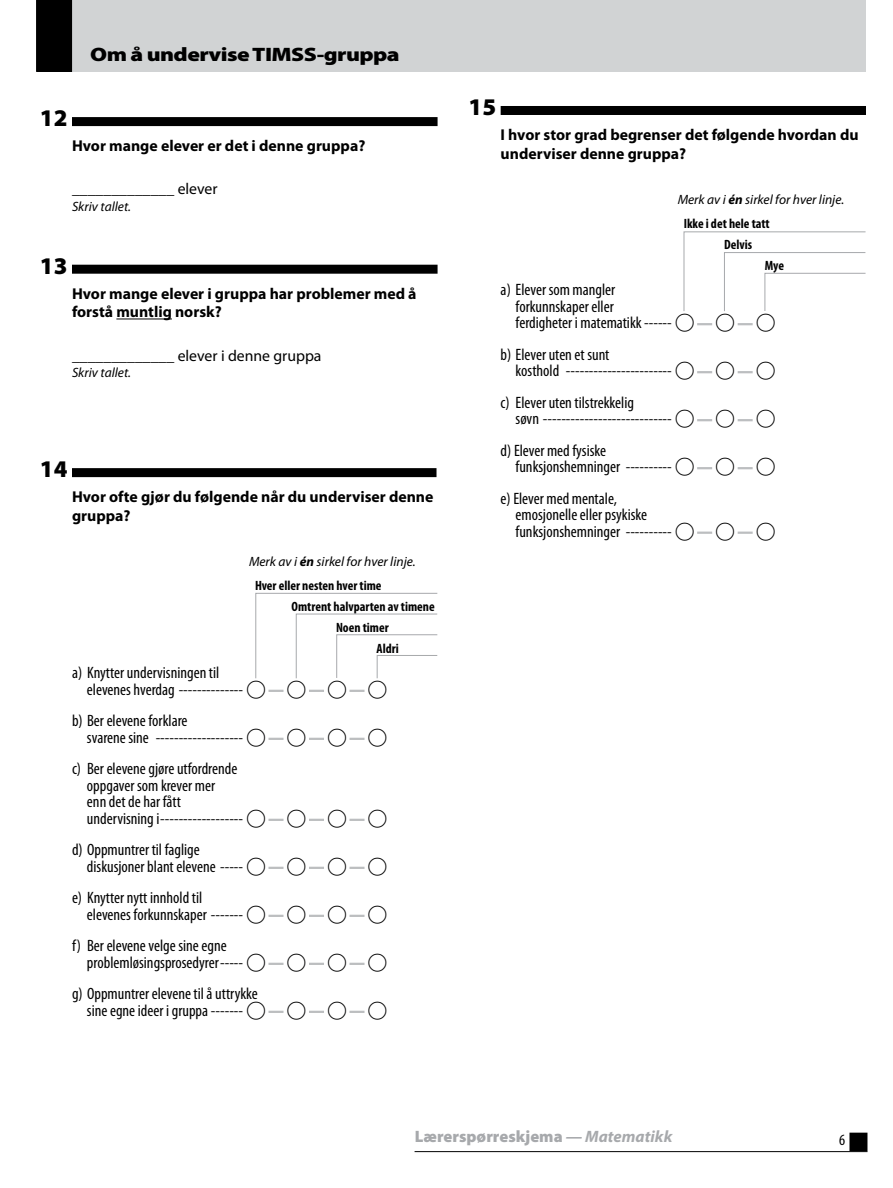
<style>
.page{position:relative;width:893px;height:1188px;background:#fff}
.page>*{position:absolute;margin:0;border:0;box-sizing:border-box;transform-origin:0 0}
.t1{font:900 24px "Myriad Pro";color:#000}
.t2{font:900 19.5px "Myriad Pro";letter-spacing:-.025em;color:#000;scale:1.2 1}
.t3{font:condensed 16.5px/16.5px "Myriad Pro";color:#000}
.t4{font:900 16.5px "Myriad Pro";color:#a7a9ac}
.t5{font:700 15.75px/18.9px "Myriad Pro";color:#000}
.t6{font:15.75px "Myriad Pro";color:#000}
.t7{font:condensed 15.75px "Myriad Pro";color:#000}
.t8{font:italic 13.5px/24px "Myriad Pro";color:#000}
.t9{font:700 condensed 13.5px "Myriad Pro";color:#000}
.s1{font-weight:700}
.s2{font-weight:700;font-style:normal;font-stretch:condensed}
.s3{font-family:"TIMSS options";font-stretch:normal;font-size:22.5px}
.s4{font-weight:700;font-style:italic}
</style>
<div class="page">
<div style="left:850px;top:1133px;width:17px;height:17px;background:#000"></div>
<div style="left:849px;top:1133px;width:18px;height:18px;border:2px solid #000"></div>
<hr style="left:415px;top:1151px;width:452px;height:1px;background:#000">
<div style="left:36px;top:0;width:830px;height:72px;background:#d1d3d4"></div>
<div style="left:36px;top:0;width:36px;height:72px;background:#000"></div>
<div style="left:72px;top:117px;width:366px;height:9px;background:#000"></div>
<div style="left:72px;top:265px;width:366px;height:9px;background:#000"></div>
<hr style="left:116px;top:319px;width:56px;height:1px;background:#000">
<div style="left:72px;top:468px;width:364px;height:9px;background:#000"></div>
<svg style="left:268px;top:690px;width:15px;height:2px"></svg>
<svg style="left:309px;top:690px;width:15px;height:2px"></svg>
<svg style="left:349px;top:690px;width:15px;height:2px"></svg>
<svg style="left:268px;top:738px;width:15px;height:2px"></svg>
<svg style="left:309px;top:738px;width:15px;height:2px"></svg>
<svg style="left:349px;top:738px;width:15px;height:2px"></svg>
<svg style="left:268px;top:819px;width:15px;height:2px"></svg>
<svg style="left:309px;top:819px;width:15px;height:2px"></svg>
<svg style="left:349px;top:819px;width:15px;height:2px"></svg>
<svg style="left:268px;top:867px;width:15px;height:2px"></svg>
<svg style="left:309px;top:867px;width:15px;height:2px"></svg>
<svg style="left:349px;top:867px;width:15px;height:2px"></svg>
<svg style="left:268px;top:915px;width:15px;height:2px"></svg>
<svg style="left:309px;top:915px;width:15px;height:2px"></svg>
<svg style="left:349px;top:915px;width:15px;height:2px"></svg>
<svg style="left:268px;top:963px;width:15px;height:2px"></svg>
<svg style="left:309px;top:963px;width:15px;height:2px"></svg>
<svg style="left:349px;top:963px;width:15px;height:2px"></svg>
<svg style="left:268px;top:1011px;width:15px;height:2px"></svg>
<svg style="left:309px;top:1011px;width:15px;height:2px"></svg>
<svg style="left:349px;top:1011px;width:15px;height:2px"></svg>
<svg style="left:255px;top:593px;width:183px;height:86px"></svg>
<div style="left:501px;top:106px;width:365px;height:9px;background:#000"></div>
<svg style="left:697px;top:323px;width:15px;height:2px"></svg>
<svg style="left:738px;top:323px;width:15px;height:2px"></svg>
<svg style="left:697px;top:371px;width:15px;height:2px"></svg>
<svg style="left:738px;top:371px;width:15px;height:2px"></svg>
<svg style="left:697px;top:419px;width:15px;height:2px"></svg>
<svg style="left:738px;top:419px;width:15px;height:2px"></svg>
<svg style="left:697px;top:467px;width:15px;height:2px"></svg>
<svg style="left:738px;top:467px;width:15px;height:2px"></svg>
<svg style="left:697px;top:532px;width:15px;height:2px"></svg>
<svg style="left:738px;top:532px;width:15px;height:2px"></svg>
<svg style="left:683px;top:231px;width:183px;height:81px"></svg>
<h1 class="t1" style="left:40px;top:104px;width:29px">12</h1>
<p class="t2" style="left:90px;top:44px;width:259px">Om å undervise TIMSS-gruppa</p>
<p class="t5" style="left:72px;top:136px;width:295px">Hvor mange elever er det i denne gruppa?</p>
<p class="t6" style="left:72px;top:181px;width:147px">_____________ elever</p>
<p class="t8" style="left:72px;top:194px;width:61px">Skriv tallet.</p>
<h1 class="t1" style="left:40px;top:252px;width:29px">13</h1>
<p class="t5" style="left:72px;top:284px;width:346px">Hvor mange elever i gruppa har problemer med å forstå muntlig norsk?</p>
<p class="t6" style="left:72px;top:347px;width:251px">_____________ elever i denne gruppa</p>
<p class="t8" style="left:72px;top:361px;width:61px">Skriv tallet.</p>
<h1 class="t1" style="left:40px;top:455px;width:29px">14</h1>
<p class="t5" style="left:72px;top:487px;width:363px">Hvor ofte gjør du følgende når du underviser denne gruppa?</p>
<p class="t8" style="left:255px;top:550px;width:162px;text-indent:-6px">Merk av i <span class="s1">én</span> sirkel for hver linje.<br><span class="s2">Hver eller nesten hver time</span></p>
<p class="t9" style="left:291px;top:599px;width:145px">Omtrent halvparten av timene</p>
<p class="t9" style="left:336px;top:620px;width:54px">Noen timer</p>
<p class="t9" style="left:376px;top:641px;width:24px">Aldri</p>
<p class="t3" style="left:87px;top:665px;width:302px;text-indent:-15px">a) Knytter undervisningen til<br>elevenes hverdag -------------- <span class="s3">A A A A</span></p>
<p class="t3" style="left:87px;top:713px;width:302px;text-indent:-15px">b) Ber elevene forklare<br>svarene sine ------------------- <span class="s3">A A A A</span></p>
<p class="t3" style="left:87px;top:761px;width:302px;text-indent:-15px">c) Ber elevene gjøre utfordrende<br>oppgaver som krever mer<br>enn det de har fått<br>undervisning i ------------------ <span class="s3">A A A A</span></p>
<p class="t3" style="left:87px;top:842px;width:302px;text-indent:-15px">d) Oppmuntrer til faglige<br>diskusjoner blant elevene ----- <span class="s3">A A A A</span></p>
<p class="t3" style="left:87px;top:890px;width:302px;text-indent:-15px">e) Knytter nytt innhold til<br>elevenes forkunnskaper ------- <span class="s3">A A A A</span></p>
<p class="t3" style="left:87px;top:938px;width:302px;text-indent:-15px">f) Ber elevene velge sine egne<br>problemløsingsprosedyrer ----- <span class="s3">A A A A</span></p>
<p class="t3" style="left:87px;top:986px;width:302px;text-indent:-15px">g) Oppmuntrer elevene til å uttrykke<br>sine egne ideer i gruppa ------- <span class="s3">A A A A</span></p>
<h1 class="t1" style="left:469px;top:93px;width:29px">15</h1>
<p class="t5" style="left:501px;top:125px;width:359px">I hvor stor grad begrenser det følgende hvordan du underviser denne gruppa?</p>
<p class="t8" style="left:684px;top:187px;width:162px;text-indent:-6px">Merk av i <span class="s1">én</span> sirkel for hver linje.<br><span class="s2">Ikke i det hele tatt</span></p>
<p class="t9" style="left:724px;top:237px;width:30px">Delvis</p>
<p class="t9" style="left:765px;top:258px;width:21px">Mye</p>
<p class="t3" style="left:516px;top:282px;width:261px;text-indent:-15px">a) Elever som mangler<br>forkunnskaper eller<br>ferdigheter i matematikk ------ <span class="s3">A A A</span></p>
<p class="t3" style="left:516px;top:346px;width:261px;text-indent:-15px">b) Elever uten et sunt<br>kosthold ----------------------- <span class="s3">A A A</span></p>
<p class="t3" style="left:516px;top:394px;width:261px;text-indent:-15px">c) Elever uten tilstrekkelig<br>søvn ---------------------------- <span class="s3">A A A</span></p>
<p class="t3" style="left:516px;top:442px;width:261px;text-indent:-15px">d) Elever med fysiske<br>funksjonshemninger ---------- <span class="s3">A A A</span></p>
<p class="t3" style="left:516px;top:490px;width:261px;text-indent:-15px">e) Elever med mentale,<br>emosjonelle eller psykiske<br>funksjonshemninger ---------- <span class="s3">A A A</span></p>
<p class="t4" style="left:415px;top:1127px;width:259px">Lærerspørreskjema <span class="s4">— Matematikk</span></p>
<p class="t7" style="left:839px;top:1131px;width:8px">65</p>
</div>
